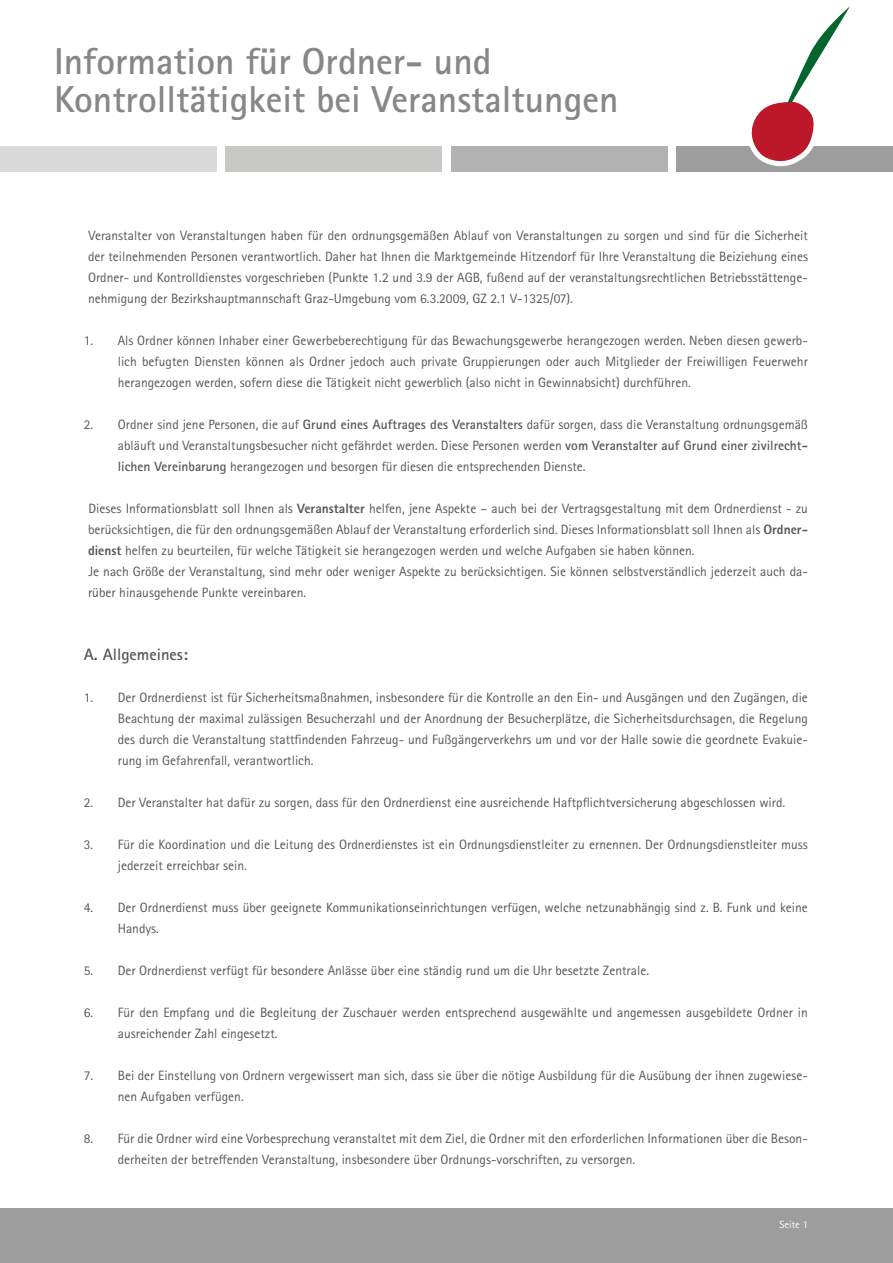
<style>
.page{position:relative;width:893px;height:1263px;background:#fff}
.page>*{position:absolute;margin:0;border:0;box-sizing:border-box;transform-origin:0 0}
.t1{font:700 37.5px/37.5px "Rotis Sans Serif Pro";color:#878787}
.t2{font:700 16.5px "Rotis Sans Serif Pro";color:#575756}
.t3{font:13.5px/21px "Rotis Sans Serif Pro";color:#575756}
.t4{font:10.5px "Rotis Sans Serif Pro";color:#fff}
.s1{font-weight:700}
.s2{font-weight:800}
</style>
<div class="page">
<div style="left:0;top:1209px;width:893px;height:54px;background:#9d9d9d"></div>
<div style="left:225px;top:147px;width:217px;height:25px;background:#c7c7c6"></div>
<div style="left:0;top:147px;width:217px;height:25px;background:#dadada"></div>
<div style="left:451px;top:147px;width:217px;height:25px;background:#b2b2b2"></div>
<div style="left:676px;top:147px;width:217px;height:25px;background:#9d9d9d"></div>
<svg style="left:737px;top:6px;width:113px;height:161px"></svg>
<h1 class="t1" style="left:54px;top:42px;width:566px">Information für Ordner- und<br>Kontrolltätigkeit bei Veranstaltungen</h1>
<p class="t3" style="left:88px;top:225px;width:721px;text-align:justify">Veranstalter von Veranstaltungen haben für den ordnungsgemäßen Ablauf von Veranstaltungen zu sorgen und sind für die Sicherheit der teilnehmenden Personen verantwortlich. Daher hat Ihnen die Marktgemeinde Hitzendorf für Ihre Veranstaltung die Beiziehung eines Ordner- und Kontrolldienstes vorgeschrieben (Punkte 1.2 und 3.9 der AGB, fußend auf der veranstaltungsrechtlichen Betriebsstättenge&shy;nehmigung der Bezirkshauptmannschaft Graz-Umgebung vom 6.3.2009, GZ 2.1 V-1325/07).</p>
<p class="t3" style="left:118px;top:330px;width:692px;text-align:justify;text-indent:-34px">1. Als Ordner können Inhaber einer Gewerbeberechtigung für das Bewachungsgewerbe herangezogen werden. Neben diesen gewerb&shy;lich befugten Diensten können als Ordner jedoch auch private Gruppierungen oder auch Mitglieder der Freiwilligen Feuerwehr herangezogen werden, sofern diese die Tätigkeit nicht gewerblich (also nicht in Gewinnabsicht) durchführen.</p>
<p class="t3" style="left:118px;top:414px;width:692px;text-align:justify;text-indent:-34px">2. Ordner sind jene Personen, die auf <span class="s1">Grund eines Auftrages des Veranstalters</span> dafür sorgen, dass die Veranstaltung ordnungsgemäß abläuft und Veranstaltungsbesucher nicht gefährdet werden. Diese Personen werden <span class="s1">vom Veranstalter auf Grund einer zivilrecht&shy;lichen Vereinbarung</span> herangezogen und besorgen für diesen die entsprechenden Dienste.</p>
<p class="t3" style="left:88px;top:498px;width:721px">Dieses Informationsblatt soll Ihnen als <span class="s2">Veranstalter</span> helfen, jene Aspekte – auch bei der Vertragsgestaltung mit dem Ordnerdienst - zu berücksichtigen, die für den ordnungsgemäßen Ablauf der Veranstaltung erforderlich sind. Dieses Informationsblatt soll Ihnen als <span class="s2">Ordner&shy;dienst</span> helfen zu beurteilen, für welche Tätigkeit sie herangezogen werden und welche Aufgaben sie haben können.<br>Je nach Größe der Veranstaltung, sind mehr oder weniger Aspekte zu berücksichtigen. Sie können selbstverständlich jederzeit auch da&shy;rüber hinausgehende Punkte vereinbaren.</p>
<p class="t2" style="left:84px;top:644px;width:106px">A. Allgemeines:</p>
<p class="t3" style="left:118px;top:687px;width:692px;text-align:justify;text-indent:-34px">1. Der Ordnerdienst ist für Sicherheitsmaßnahmen, insbesondere für die Kontrolle an den Ein- und Ausgängen und den Zugängen, die Beachtung der maximal zulässigen Besucherzahl und der Anordnung der Besucherplätze, die Sicherheitsdurchsagen, die Regelung des durch die Veranstaltung stattfindenden Fahrzeug- und Fußgängerverkehrs um und vor der Halle sowie die geordnete Evakuie&shy;rung im Gefahrenfall, verantwortlich.</p>
<p class="t3" style="left:84px;top:792px;width:703px">2. Der Veranstalter hat dafür zu sorgen, dass für den Ordnerdienst eine ausreichende Haftpflichtversicherung abgeschlossen wird.</p>
<p class="t3" style="left:118px;top:834px;width:692px;text-indent:-34px">3. Für die Koordination und die Leitung des Ordnerdienstes ist ein Ordnungsdienstleiter zu ernennen. Der Ordnungsdienstleiter muss jederzeit erreichbar sein.</p>
<p class="t3" style="left:118px;top:897px;width:692px;text-indent:-34px">4. Der Ordnerdienst muss über geeignete Kommunikationseinrichtungen verfügen, welche netzunabhängig sind z. B. Funk und keine<br>Handys.</p>
<p class="t3" style="left:84px;top:960px;width:567px">5. Der Ordnerdienst verfügt für besondere Anlässe über eine ständig rund um die Uhr besetzte Zentrale.</p>
<p class="t3" style="left:118px;top:1002px;width:692px;text-indent:-34px">6. Für den Empfang und die Begleitung der Zuschauer werden entsprechend ausgewählte und angemessen ausgebildete Ordner in ausreichender Zahl eingesetzt.</p>
<p class="t3" style="left:118px;top:1065px;width:691px;text-indent:-34px">7. Bei der Einstellung von Ordnern vergewissert man sich, dass sie über die nötige Ausbildung für die Ausübung der ihnen zugewiese&shy;nen Aufgaben verfügen.</p>
<p class="t3" style="left:118px;top:1128px;width:692px;text-indent:-34px">8. Für die Ordner wird eine Vorbesprechung veranstaltet mit dem Ziel, die Ordner mit den erforderlichen Informationen über die Beson&shy;derheiten der betreffenden Veranstaltung, insbesondere über Ordnungs-vorschriften, zu versorgen.</p>
<p class="t4" style="left:780px;top:1218px;width:30px">Seite 1</p>
</div>
